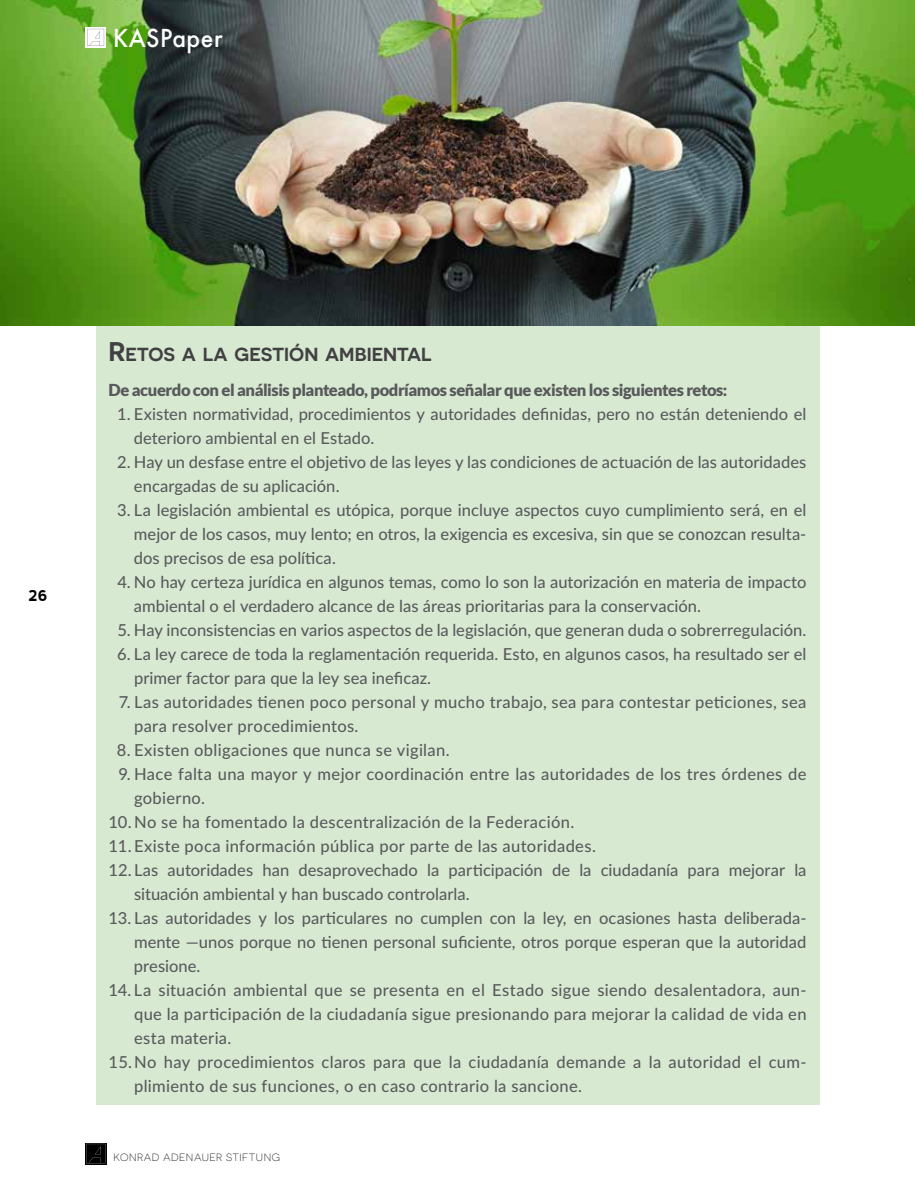
<style>
.page{position:relative;width:915px;height:1191px;background:#fff}
.page>*{position:absolute;margin:0;border:0;box-sizing:border-box;transform-origin:0 0}
.t1{font:500 24px "Futura";letter-spacing:.025em;color:#fff;scale:.95 1}
.t2{font:600 18.9px "Novecentosanswide";letter-spacing:-.01em;color:#414042}
.t3{font:500 16.5px/24px "Lato";letter-spacing:.005em;color:#58595b}
.t4{font:500 16.5px "Lato";letter-spacing:.025em;color:#58595b}
.t5{font:900 16.5px "Lato";letter-spacing:-.025em;color:#58595b}
.t6{font:700 15px "nevis";color:#000}
.t7{font:300 10.5px "Novecentosanswide";letter-spacing:.05em;color:#000}
.s1{font-size:27px}
</style>
<div class="page">
<img style="left:0;top:0;width:914px;height:325px">
<div style="left:96px;top:326px;width:723px;height:778px;background:#d8e9d2"></div>
<svg style="left:85px;top:1143px;width:21px;height:21px"></svg>
<svg style="left:86px;top:1143px;width:19px;height:20px"></svg>
<svg style="left:85px;top:27px;width:21px;height:21px"></svg>
<svg style="left:87px;top:29px;width:17px;height:17px"></svg>
<h1 class="t1" style="left:113px;top:21px;width:117px">KASPaper</h1>
<p class="t6" style="left:29px;top:587px;width:21px">26</p>
<p class="t2" style="left:108px;top:343px;width:325px"><span class="s1">R</span>ETOS A LA GESTIÓN AMBIENTAL</p>
<p class="t5" style="left:108px;top:380px;width:620px">De acuerdo con el análisis planteado, podríamos señalar que existen los siguientes retos:</p>
<p class="t3" style="left:134px;top:401px;width:673px;text-indent:-17px">1. Existen normatividad, procedimientos y autoridades definidas, pero no están deteniendo el deterioro ambiental en el Estado.</p>
<p class="t3" style="left:134px;top:449px;width:673px;text-indent:-17px">2. Hay un desfase entre el objetivo de las leyes y las condiciones de actuación de las autoridades encargadas de su aplicación.</p>
<p class="t3" style="left:134px;top:497px;width:673px;text-align:justify;text-indent:-17px">3. La legislación ambiental es utópica, porque incluye aspectos cuyo cumplimiento será, en el mejor de los casos, muy lento; en otros, la exigencia es excesiva, sin que se conozcan resulta&shy;dos precisos de esa política.</p>
<p class="t3" style="left:134px;top:569px;width:673px;text-indent:-17px">4. No hay certeza jurídica en algunos temas, como lo son la autorización en materia de impacto ambiental o el verdadero alcance de las áreas prioritarias para la conservación.</p>
<p class="t3" style="left:117px;top:617px;width:690px">5. Hay inconsistencias en varios aspectos de la legislación, que generan duda o sobrerregulación.</p>
<p class="t3" style="left:134px;top:641px;width:673px;text-indent:-17px">6. La ley carece de toda la reglamentación requerida. Esto, en algunos casos, ha resultado ser el primer factor para que la ley sea ineficaz.</p>
<p class="t3" style="left:134px;top:689px;width:673px;text-indent:-15px">7. Las autoridades tienen poco personal y mucho trabajo, sea para contestar peticiones, sea para resolver procedimientos.</p>
<p class="t4" style="left:117px;top:738px;width:334px">8. Existen obligaciones que nunca se vigilan.</p>
<p class="t3" style="left:134px;top:761px;width:673px;text-indent:-16px">9. Hace falta una mayor y mejor coordinación entre las autoridades de los tres órdenes de gobierno.</p>
<p class="t4" style="left:108px;top:810px;width:467px">10. No se ha fomentado la descentralización de la Federación.</p>
<p class="t3" style="left:108px;top:833px;width:488px">11. Existe poca información pública por parte de las autoridades.</p>
<p class="t3" style="left:134px;top:857px;width:673px;text-indent:-25px">12. Las autoridades han desaprovechado la participación de la ciudadanía para mejorar la situación ambiental y han buscado controlarla.</p>
<p class="t3" style="left:134px;top:905px;width:673px;text-align:justify;text-indent:-25px">13. Las autoridades y los particulares no cumplen con la ley, en ocasiones hasta deliberada&shy;mente —unos porque no tienen personal suficiente, otros porque esperan que la autoridad presione.</p>
<p class="t3" style="left:134px;top:977px;width:673px;text-align:justify;text-indent:-26px">14. La situación ambiental que se presenta en el Estado sigue siendo desalentadora, aun&shy;que la participación de la ciudadanía sigue presionando para mejorar la calidad de vida en esta materia.</p>
<p class="t3" style="left:134px;top:1049px;width:673px;text-indent:-25px">15. No hay procedimientos claros para que la ciudadanía demande a la autoridad el cum&shy;plimiento de sus funciones, o en caso contrario la sancione.</p>
<p class="t7" style="left:113px;top:1151px;width:168px">KONRAD ADENAUER STIFTUNG</p>
</div>
